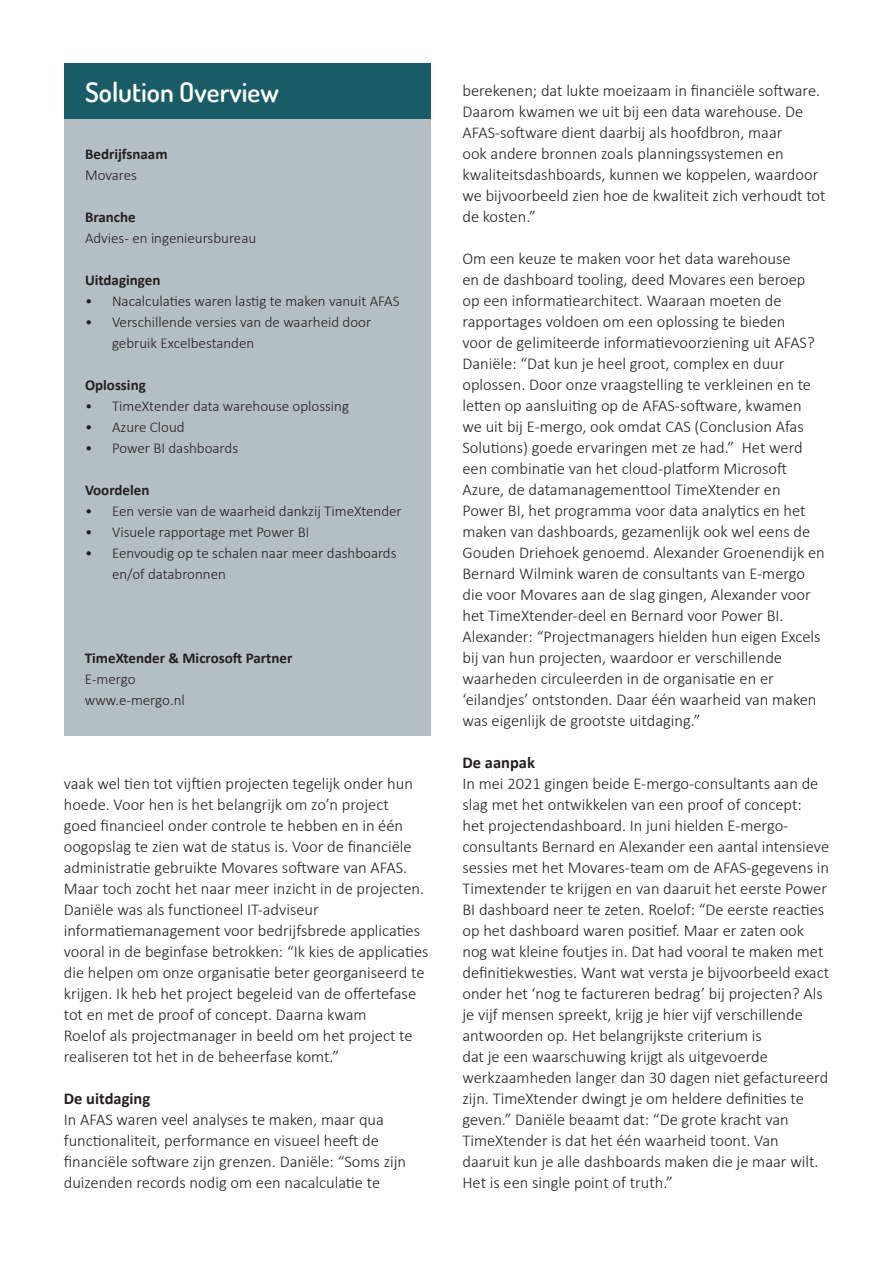
<style>
.page{position:relative;width:893px;height:1263px;background:#fff}
.page>*{position:absolute;margin:0;border:0;box-sizing:border-box;transform-origin:0 0}
.t1{font:600 27px "Dosis";color:#fff}
.body{font:300 16.5px/21px "Calibri";color:#231f20}
.body-2{font:700 16.5px "Calibri";color:#231f20}
.body-3{font:300 15px/21px "Calibri";color:#231f20}
.t2{font:700 15px/21px "Calibri";color:#231f20}
.s1{font-weight:300}
</style>
<div class="page">
<div style="left:64px;top:64px;width:367px;height:672px;background:#b3bec5"></div>
<div style="left:64px;top:64px;width:367px;height:55px;background:#195c68"></div>
<p class="t1" style="left:85px;top:75px;width:195px">Solution Overview</p>
<p class="t2" style="left:85px;top:143px;width:84px">Bedrijfsnaam</p>
<p class="body-3" style="left:85px;top:164px;width:54px">Movares</p>
<p class="t2" style="left:85px;top:206px;width:52px">Branche</p>
<p class="body-3" style="left:85px;top:227px;width:173px">Advies- en ingenieursbureau</p>
<p class="t2" style="left:85px;top:269px;width:77px">Uitdagingen</p>
<p class="body-3" style="left:85px;top:290px;width:316px">• Nacalculaties waren lastig te maken vanuit AFAS</p>
<p class="body-3" style="left:112px;top:311px;width:261px;text-indent:-27px">• Verschillende versies van de waarheid door gebruik Excelbestanden</p>
<p class="t2" style="left:85px;top:374px;width:62px">Oplossing</p>
<p class="body-3" style="left:85px;top:395px;width:266px">• TimeXtender data warehouse oplossing</p>
<p class="body-3" style="left:85px;top:416px;width:101px">• Azure Cloud</p>
<p class="body-3" style="left:85px;top:437px;width:155px">• Power BI dashboards</p>
<p class="t2" style="left:85px;top:479px;width:66px">Voordelen</p>
<p class="body-3" style="left:85px;top:500px;width:318px">• Een versie van de waarheid dankzij TimeXtender</p>
<p class="body-3" style="left:85px;top:521px;width:226px">• Visuele rapportage met Power BI</p>
<p class="body-3" style="left:112px;top:542px;width:286px;text-indent:-27px">• Eenvoudig op te schalen naar meer dashboards en/of databronnen</p>
<p class="t2" style="left:85px;top:647px;width:209px">TimeXtender &amp; Microsoft Partner<br><span class="s1">E-mergo</span></p>
<p class="body-3" style="left:85px;top:689px;width:101px">www.e-mergo.nl</p>
<p class="body" style="left:64px;top:773px;width:362px">vaak wel tien tot vijftien projecten tegelijk onder hun hoede. Voor hen is het belangrijk om zo’n project goed financieel onder controle te hebben en in één oogopslag te zien wat de status is. Voor de financiële administratie gebruikte Movares software van AFAS.<br>Maar toch zocht het naar meer inzicht in de projecten.</p>
<p class="body" style="left:64px;top:899px;width:366px">Daniële was als functioneel IT-adviseur informatiemanagement voor bedrijfsbrede applicaties vooral in de beginfase betrokken: “Ik kies de applicaties die helpen om onze organisatie beter georganiseerd te krijgen. Ik heb het project begeleid van de offertefase tot en met de proof of concept. Daarna kwam<br>Roelof als projectmanager in beeld om het project te realiseren tot het in de beheerfase komt.”</p>
<p class="body-2" style="left:64px;top:1087px;width:88px">De uitdaging</p>
<p class="body" style="left:64px;top:1109px;width:344px">In AFAS waren veel analyses te maken, maar qua functionaliteit, performance en visueel heeft de financiële software zijn grenzen. Daniële: “Soms zijn duizenden records nodig om een nacalculatie te</p>
<p class="body" style="left:462px;top:80px;width:365px">berekenen; dat lukte moeizaam in financiële software.<br>Daarom kwamen we uit bij een data warehouse. De AFAS-software dient daarbij als hoofdbron, maar<br>ook andere bronnen zoals planningssystemen en kwaliteitsdashboards, kunnen we koppelen, waardoor we bijvoorbeeld zien hoe de kwaliteit zich verhoudt tot de kosten.”</p>
<p class="body" style="left:462px;top:248px;width:364px">Om een keuze te maken voor het data warehouse<br>en de dashboard tooling, deed Movares een beroep op een informatiearchitect. Waaraan moeten de rapportages voldoen om een oplossing te bieden<br>voor de gelimiteerde informatievoorziening uit AFAS?<br>Daniële: “Dat kun je heel groot, complex en duur oplossen. Door onze vraagstelling te verkleinen en te letten op aansluiting op de AFAS-software, kwamen we uit bij E-mergo, ook omdat CAS (Conclusion Afas Solutions) goede ervaringen met ze had.” Het werd een combinatie van het cloud-platform Microsoft Azure, de datamanagementtool TimeXtender en Power BI, het programma voor data analytics en het maken van dashboards, gezamenlijk ook wel eens de Gouden Driehoek genoemd. Alexander Groenendijk en Bernard Wilmink waren de consultants van E-mergo die voor Movares aan de slag gingen, Alexander voor het TimeXtender-deel en Bernard voor Power BI.<br>Alexander: “Projectmanagers hielden hun eigen Excels bij van hun projecten, waardoor er verschillende waarheden circuleerden in de organisatie en er ‘eilandjes’ ontstonden. Daar één waarheid van maken was eigenlijk de grootste uitdaging.”</p>
<p class="body-2" style="left:462px;top:751px;width:74px">De aanpak</p>
<p class="body" style="left:462px;top:773px;width:368px">In mei 2021 gingen beide E-mergo-consultants aan de slag met het ontwikkelen van een proof of concept:<br>het projectendashboard. In juni hielden E-mergo&shy;consultants Bernard en Alexander een aantal intensieve sessies met het Movares-team om de AFAS-gegevens in Timextender te krijgen en van daaruit het eerste Power BI dashboard neer te zeten. Roelof: “De eerste reacties op het dashboard waren positief. Maar er zaten ook nog wat kleine foutjes in. Dat had vooral te maken met definitiekwesties. Want wat versta je bijvoorbeeld exact onder het ‘nog te factureren bedrag’ bij projecten? Als je vijf mensen spreekt, krijg je hier vijf verschillende antwoorden op. Het belangrijkste criterium is<br>dat je een waarschuwing krijgt als uitgevoerde werkzaamheden langer dan 30 dagen niet gefactureerd zijn. TimeXtender dwingt je om heldere definities te geven.” Daniële beaamt dat: “De grote kracht van TimeXtender is dat het één waarheid toont. Van daaruit kun je alle dashboards maken die je maar wilt.<br>Het is een single point of truth.”</p>
</div>
